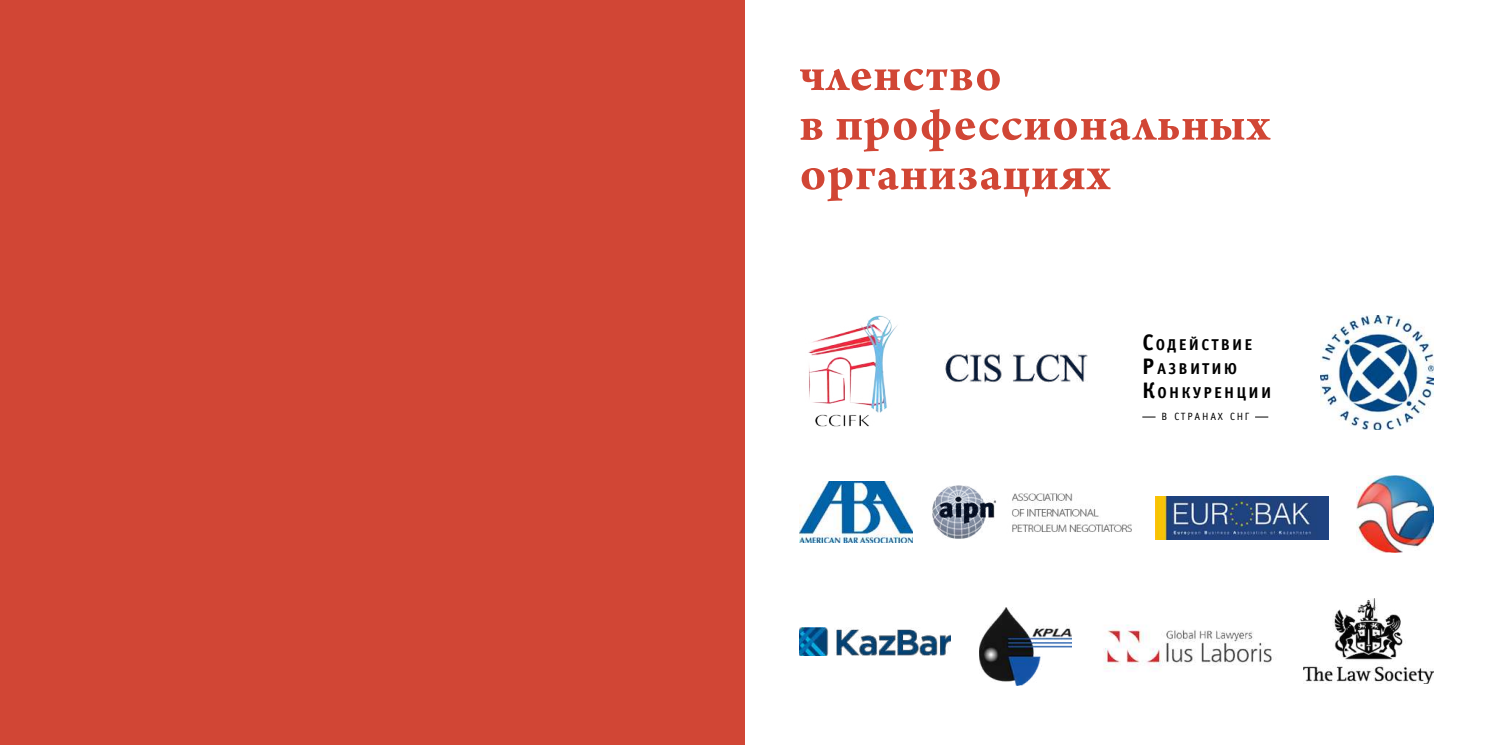
<style>
.page{position:relative;width:1489px;height:745px;background:#fff}
.page>*{position:absolute;margin:0;border:0;box-sizing:border-box;transform-origin:0 0}
.t1{font:700 51px/49.5px "Arno Pro";letter-spacing:.025em;color:#d14635}
.t2{font:15.75px/24px "Officina Sans Bold C";letter-spacing:.145em;color:#000}
.t3{font:10.5px "Officina Sans Book C";letter-spacing:.17em;color:#000}
.s1{font-size:22.5px}
</style>
<div class="page">
<svg style="left:1142px;top:416px;width:13px;height:1px"></svg>
<svg style="left:1255px;top:416px;width:13px;height:1px"></svg>
<img style="left:799px;top:481px;width:113px;height:61px">
<img style="left:932px;top:485px;width:200px;height:54px">
<img style="left:1356px;top:475px;width:77px;height:77px">
<img style="left:808px;top:315px;width:89px;height:112px">
<img style="left:944px;top:352px;width:143px;height:30px">
<img style="left:1155px;top:496px;width:173px;height:43px">
<img style="left:1320px;top:315px;width:113px;height:114px">
<img style="left:1103px;top:624px;width:169px;height:47px">
<img style="left:799px;top:627px;width:151px;height:28px">
<img style="left:979px;top:607px;width:92px;height:78px">
<img style="left:1303px;top:598px;width:130px;height:85px">
<div style="left:0;top:0;width:744px;height:744px;background:#d14635"></div>
<p class="t1" style="left:799px;top:52px;width:471px">членство<br>в профессиональных организациях</p>
<p class="t2" style="left:1142px;top:333px;width:130px"><span class="s1">С</span>одействие<br><span class="s1">Р</span>азвитию<br><span class="s1">К</span>онкуренции</p>
<p class="t3" style="left:1161px;top:411px;width:89px">в странах снг</p>
</div>
